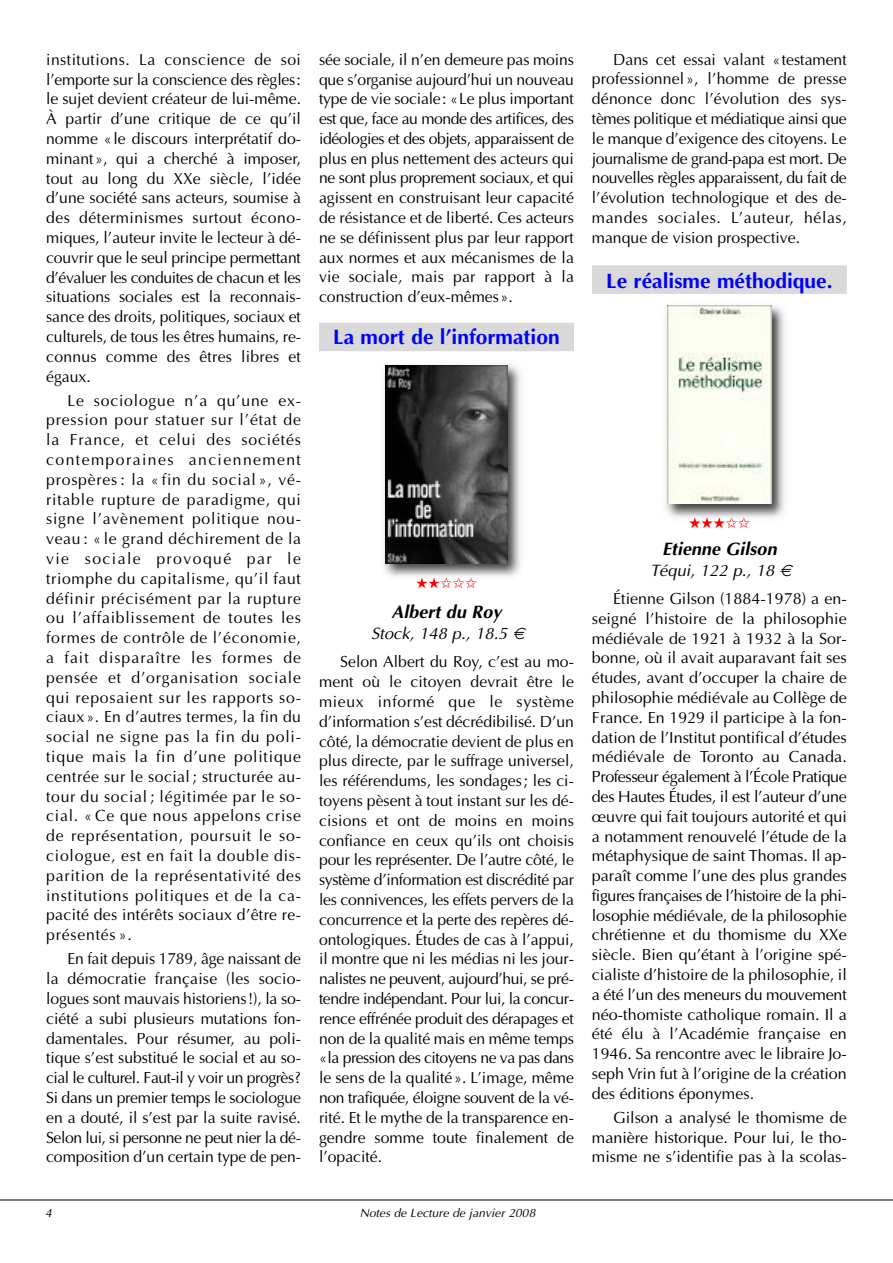
<style>
.page{position:relative;width:893px;height:1263px;background:#fff}
.page>*{position:absolute;margin:0;border:0;box-sizing:border-box;transform-origin:0 0}
.t1{font:700 21px "Optima";color:#00f}
.t2{font:italic 700 18px "Optima";color:#000}
.t3{font:italic 16.5px "Optima";color:#000}
.t4{font:16.2px/19.8px "Optima";color:#000;text-align:justify}
.t5{font:15px "Zapf Dingbats ITC";color:#f00}
.t6{font:italic 12px "Optima";letter-spacing:.005em;color:#000}
</style>
<div class="page">
<hr style="left:0;top:1200px;width:893px;height:1px;background:#000">
<div style="left:319px;top:323px;width:255px;height:28px;background:#d9d9d9"></div>
<div style="left:592px;top:265px;width:255px;height:29px;background:#d9d9d9"></div>
<img style="left:665px;top:305px;width:120px;height:217px">
<img style="left:689px;top:517px;width:60px;height:6px">
<img style="left:667px;top:306px;width:105px;height:198px">
<img style="left:383px;top:365px;width:138px;height:213px">
<img style="left:416px;top:578px;width:61px;height:4px">
<img style="left:386px;top:365px;width:121px;height:198px">
<p class="t4" style="left:46px;top:49px;width:256px">institutions. La conscience de soi l’emporte sur la conscience des règles: le sujet devient créateur de lui-même.<br>À partir d’une critique de ce qu’il nomme «le discours interprétatif do&shy;minant», qui a cherché à imposer, tout au long du XXe siècle, l’idée d’une société sans acteurs, soumise à des déterminismes surtout écono&shy;miques, l’auteur invite le lecteur à dé&shy;couvrir que le seul principe permettant d’évaluer les conduites de chacun et les situations sociales est la reconnais&shy;sance des droits, politiques, sociaux et culturels, de tous les êtres humains, re&shy;connus comme des êtres libres et égaux.</p>
<p class="t4" style="left:46px;top:390px;width:256px;text-indent:21px">Le sociologue n’a qu’une ex&shy;pression pour statuer sur l’état de la France, et celui des sociétés contemporaines anciennement prospères : la « fin du social », vé&shy;ritable rupture de paradigme, qui signe l’avènement politique nou&shy;veau : « le grand déchirement de la vie sociale provoqué par le triomphe du capitalisme, qu’il faut définir précisément par la rupture ou l’affaiblissement de toutes les formes de contrôle de l’économie, a fait disparaître les formes de pensée et d’organisation sociale qui reposaient sur les rapports so&shy;ciaux ». En d’autres termes, la fin du social ne signe pas la fin du poli&shy;tique mais la fin d’une politique centrée sur le social ; structurée au&shy;tour du social ; légitimée par le so&shy;cial. « Ce que nous appelons crise de représentation, poursuit le so&shy;ciologue, est en fait la double dis&shy;parition de la représentativité des institutions politiques et de la ca&shy;pacité des intérêts sociaux d’être re&shy;présentés ».</p>
<p class="t4" style="left:46px;top:949px;width:256px;text-indent:21px">En fait depuis 1789, âge naissant de la démocratie française (les socio&shy;logues sont mauvais historiens!), la so&shy;ciété a subi plusieurs mutations fon&shy;damentales. Pour résumer, au poli&shy;tique s’est substitué le social et au so&shy;cial le culturel. Faut-il y voir un progrès?<br>Si dans un premier temps le sociologue en a douté, il s’est par la suite ravisé.<br>Selon lui, si personne ne peut nier la dé&shy;composition d’un certain type de pen-</p>
<p class="t4" style="left:319px;top:49px;width:256px">sée sociale, il n’en demeure pas moins que s’organise aujourd’hui un nouveau type de vie sociale: «Le plus important est que, face au monde des artifices, des idéologies et des objets, apparaissent de plus en plus nettement des acteurs qui ne sont plus proprement sociaux, et qui agissent en construisant leur capacité de résistance et de liberté. Ces acteurs ne se définissent plus par leur rapport aux normes et aux mécanismes de la vie sociale, mais par rapport à la construction d’eux-mêmes».</p>
<p class="t1" style="left:333px;top:325px;width:228px">La mort de l’information</p>
<p class="t5" style="left:416px;top:574px;width:63px">★★✩✩✩</p>
<p class="t2" style="left:391px;top:601px;width:112px">Albert du Roy</p>
<p class="t3" style="left:371px;top:624px;width:138px">Stock, 148 p., 18.5</p>
<p class="t4" style="left:319px;top:652px;width:256px;text-indent:21px">Selon Albert du Roy, c’est au mo&shy;ment où le citoyen devrait être le mieux informé que le système d’information s’est décrédibilisé. D’un côté, la démocratie devient de plus en plus directe, par le suffrage universel, les référendums, les sondages; les ci&shy;toyens pèsent à tout instant sur les dé&shy;cisions et ont de moins en moins confiance en ceux qu’ils ont choisis pour les représenter. De l’autre côté, le système d’information est discrédité par les connivences, les effets pervers de la concurrence et la perte des repères dé&shy;ontologiques. Études de cas à l’appui, il montre que ni les médias ni les jour&shy;nalistes ne peuvent, aujourd’hui, se pré&shy;tendre indépendant. Pour lui, la concur&shy;rence effrénée produit des dérapages et non de la qualité mais en même temps «la pression des citoyens ne va pas dans le sens de la qualité». L’image, même non trafiquée, éloigne souvent de la vé&shy;rité. Et le mythe de la transparence en&shy;gendre somme toute finalement de l’opacité.</p>
<p class="t6" style="left:45px;top:1206px;width:8px">4</p>
<p class="t6" style="left:360px;top:1206px;width:177px">Notes de Lecture de janvier 2008</p>
<p class="t4" style="left:592px;top:49px;width:256px;text-indent:21px">Dans cet essai valant «testament professionnel», l’homme de presse dénonce donc l’évolution des sys&shy;tèmes politique et médiatique ainsi que le manque d’exigence des citoyens. Le journalisme de grand-papa est mort. De nouvelles règles apparaissent, du fait de l’évolution technologique et des de&shy;mandes sociales. L’auteur, hélas, manque de vision prospective.</p>
<p class="t1" style="left:606px;top:268px;width:228px">Le réalisme méthodique.</p>
<p class="t5" style="left:689px;top:514px;width:63px">★★★✩✩</p>
<p class="t2" style="left:662px;top:538px;width:116px">Etienne Gilson</p>
<p class="t3" style="left:650px;top:560px;width:126px">Téqui, 122 p., 18</p>
<p class="t4" style="left:592px;top:589px;width:256px;text-indent:21px">Étienne Gilson (1884-1978) a en&shy;seigné l’histoire de la philosophie médiévale de 1921 à 1932 à la Sor&shy;bonne, où il avait auparavant fait ses études, avant d’occuper la chaire de philosophie médiévale au Collège de France. En 1929 il participe à la fon&shy;dation de l’Institut pontifical d’études médiévale de Toronto au Canada.<br>Professeur également à l’École Pratique des Hautes Études, il est l’auteur d’une œuvre qui fait toujours autorité et qui a notamment renouvelé l’étude de la métaphysique de saint Thomas. Il ap&shy;paraît comme l’une des plus grandes figures françaises de l’histoire de la phi&shy;losophie médiévale, de la philosophie chrétienne et du thomisme du XXe siècle. Bien qu’étant à l’origine spé&shy;cialiste d’histoire de la philosophie, il a été l’un des meneurs du mouvement néo-thomiste catholique romain. Il a été élu à l’Académie française en 1946. Sa rencontre avec le libraire Jo&shy;seph Vrin fut à l’origine de la création des éditions éponymes.</p>
<p class="t4" style="left:592px;top:1107px;width:256px;text-indent:21px">Gilson a analysé le thomisme de manière historique. Pour lui, le tho&shy;misme ne s’identifie pas à la scolas-</p>
</div>
